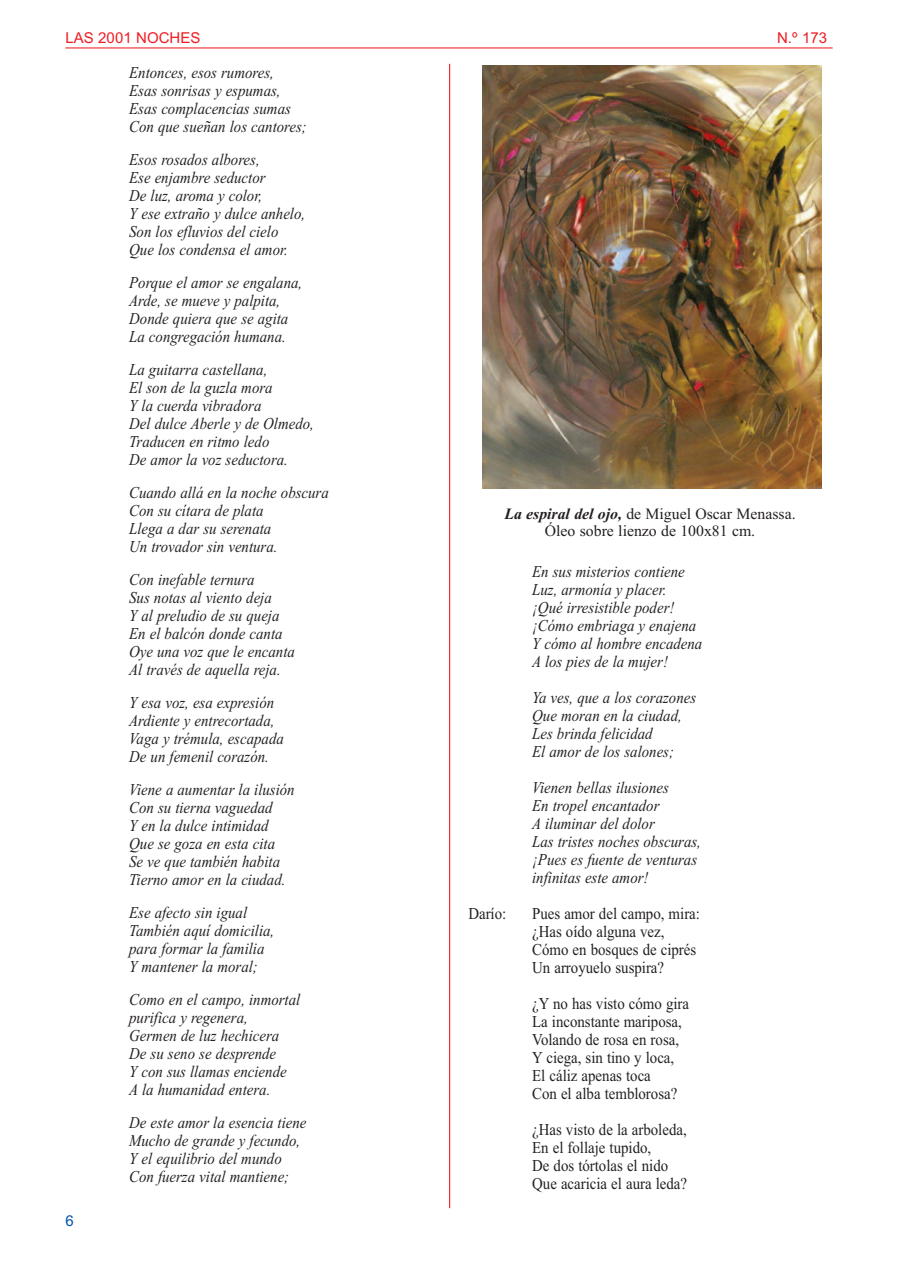
<style>
.page{position:relative;width:898px;height:1272px;background:#fff}
.page>*{position:absolute;margin:0;border:0;box-sizing:border-box;transform-origin:0 0}
.t1{font:italic 16.5px/18px "Times New Roman";color:#231f20;scale:.9 1}
.t2{font:16.5px/18px "Times New Roman";color:#231f20;scale:.9 1}
.t3{font:15.75px/17px "Times New Roman";color:#231f20;text-align:center}
.t4{font:15px "Arial";color:#ee1d23}
.t5{font:15px "Arial";color:#0155a5}
.s1{font-weight:700;font-style:italic}
</style>
<div class="page">
<hr style="left:65px;top:47px;width:767px;height:1px;background:#ee1d23">
<hr style="left:449px;top:64px;width:1px;height:1144px;background:#ee1d23">
<img style="left:482px;top:65px;width:338px;height:423px">
<p class="t4" style="left:65px;top:29px;width:137px">LAS 2001 NOCHES</p>
<p class="t4" style="left:776px;top:29px;width:52px">N.º 173</p>
<p class="t5" style="left:65px;top:1212px;width:10px">6</p>
<p class="t1" style="left:129px;top:63px;width:199px">Entonces, esos rumores,<br>Esas sonrisas y espumas,<br>Esas complacencias sumas<br>Con que sueñan los cantores;</p>
<p class="t1" style="left:129px;top:150px;width:197px">Esos rosados albores,<br>Ese enjambre seductor<br>De luz, aroma y color,<br>Y ese extraño y dulce anhelo,<br>Son los efluvios del cielo<br>Que los condensa el amor.</p>
<p class="t1" style="left:129px;top:273px;width:194px">Porque el amor se engalana,<br>Arde, se mueve y palpita,<br>Donde quiera que se agita<br>La congregación humana.</p>
<p class="t1" style="left:129px;top:360px;width:207px">La guitarra castellana,<br>El son de la guzla mora<br>Y la cuerda vibradora<br>Del dulce Aberle y de Olmedo,<br>Traducen en ritmo ledo<br>De amor la voz seductora.</p>
<p class="t1" style="left:129px;top:483px;width:223px">Cuando allá en la noche obscura<br>Con su cítara de plata<br>Llega a dar su serenata<br>Un trovador sin ventura.</p>
<p class="t1" style="left:129px;top:570px;width:185px">Con inefable ternura<br>Sus notas al viento deja<br>Y al preludio de su queja<br>En el balcón donde canta<br>Oye una voz que le encanta<br>Al través de aquella reja.</p>
<p class="t1" style="left:129px;top:693px;width:173px">Y esa voz, esa expresión<br>Ardiente y entrecortada,<br>Vaga y trémula, escapada<br>De un femenil corazón.</p>
<p class="t1" style="left:129px;top:780px;width:185px">Viene a aumentar la ilusión<br>Con su tierna vaguedad<br>Y en la dulce intimidad<br>Que se goza en esta cita<br>Se ve que también habita<br>Tierno amor en la ciudad.</p>
<p class="t1" style="left:129px;top:903px;width:163px">Ese afecto sin igual<br>También aquí domicilia, para formar la familia<br>Y mantener la moral;</p>
<p class="t1" style="left:129px;top:990px;width:192px">Como en el campo, inmortal purifica y regenera,<br>Germen de luz hechicera<br>De su seno se desprende<br>Y con sus llamas enciende<br>A la humanidad entera.</p>
<p class="t1" style="left:129px;top:1113px;width:198px">De este amor la esencia tiene<br>Mucho de grande y fecundo,<br>Y el equilibrio del mundo<br>Con fuerza vital mantiene;</p>
<p class="t3" style="left:504px;top:505px;width:293px"><span class="s1">La espiral del ojo,</span> de Miguel Oscar Menassa.<br>Óleo sobre lienzo de 100x81 cm.</p>
<p class="t1" style="left:532px;top:562px;width:190px">En sus misterios contiene<br>Luz, armonía y placer.<br>¡Qué irresistible poder! ¡Cómo embriaga y enajena<br>Y cómo al hombre encadena<br>A los pies de la mujer!</p>
<p class="t1" style="left:532px;top:688px;width:184px">Ya ves, que a los corazones<br>Que moran en la ciudad,<br>Les brinda felicidad<br>El amor de los salones;</p>
<p class="t1" style="left:532px;top:778px;width:189px">Vienen bellas ilusiones<br>En tropel encantador<br>A iluminar del dolor<br>Las tristes noches obscuras, ¡Pues es fuente de venturas infinitas este amor!</p>
<p class="t2" style="left:468px;top:904px;width:44px">Darío:</p>
<p class="t2" style="left:532px;top:904px;width:188px">Pues amor del campo, mira: ¿Has oído alguna vez,<br>Cómo en bosques de ciprés<br>Un arroyuelo suspira?</p>
<p class="t2" style="left:532px;top:994px;width:176px">¿Y no has visto cómo gira<br>La inconstante mariposa,<br>Volando de rosa en rosa,<br>Y ciega, sin tino y loca,<br>El cáliz apenas toca<br>Con el alba temblorosa?</p>
<p class="t2" style="left:532px;top:1120px;width:174px">¿Has visto de la arboleda,<br>En el follaje tupido,<br>De dos tórtolas el nido<br>Que acaricia el aura leda?</p>
</div>
